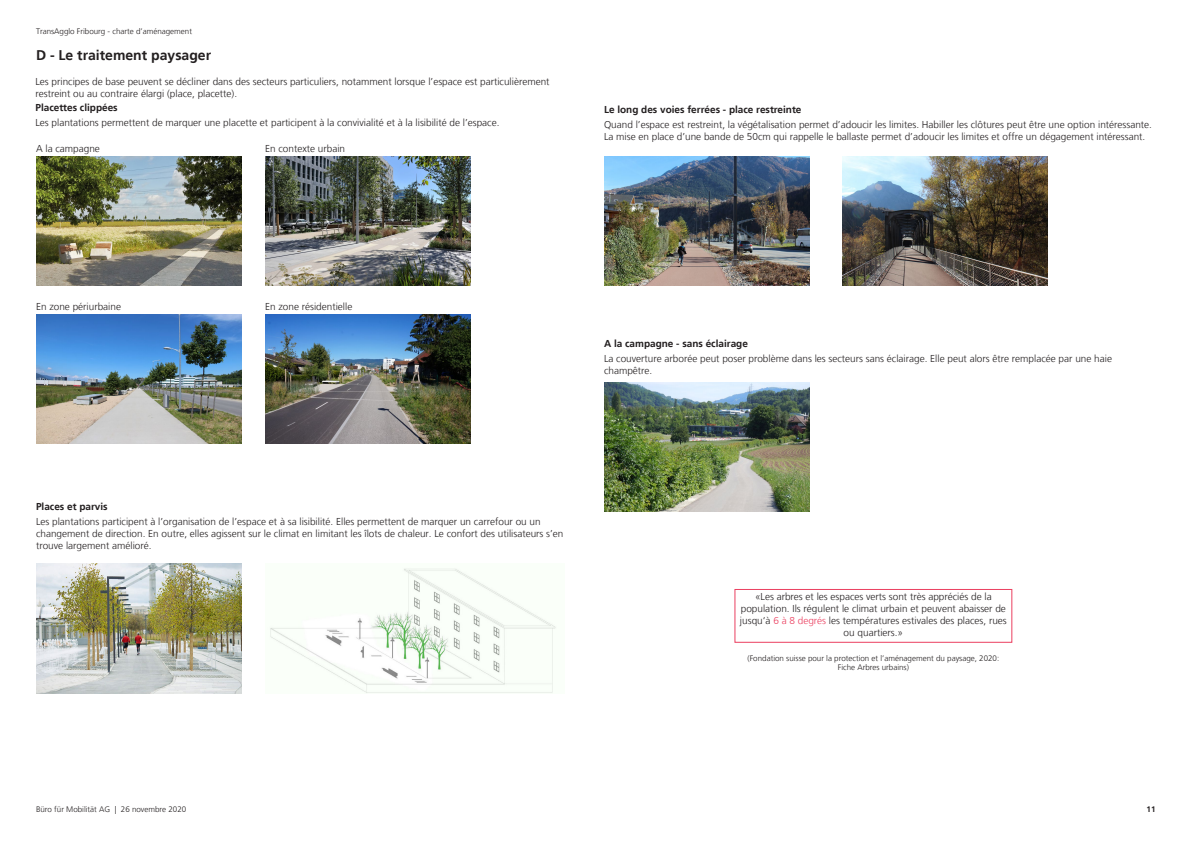
<style>
.page{position:relative;width:1191px;height:842px;background:#fff}
.page>*{position:absolute;margin:0;border:0;box-sizing:border-box;transform-origin:0 0}
.titre_principal{font:700 14px "Frutiger";color:#231f20}
.t1{font:300 10px/12px "Frutiger";color:#231f20}
.t2{font:700 10px "Frutiger";color:#231f20}
.t3{font:300 8px/9.6px "Frutiger";color:#231f20;text-align:center}
.t4{font:700 8px "Frutiger";color:#231f20}
.s1{color:#eb4060}
</style>
<div class="page">
<img style="left:36px;top:156px;width:205px;height:130px">
<img style="left:265px;top:156px;width:205px;height:130px">
<img style="left:36px;top:314px;width:205px;height:130px">
<img style="left:265px;top:314px;width:205px;height:130px">
<img style="left:36px;top:563px;width:205px;height:130px">
<img style="left:270px;top:568px;width:286px;height:125px">
<img style="left:604px;top:156px;width:205px;height:130px">
<img style="left:842px;top:156px;width:205px;height:130px">
<img style="left:604px;top:382px;width:205px;height:130px">
<div style="left:734px;top:589px;width:278px;height:54px;border:1px solid #eb4060"></div>
<p class="t3" style="left:36px;top:27px;width:158px">TransAgglo Fribourg - charte d’aménagement</p>
<p class="titre_principal" style="left:36px;top:47px;width:177px">D - Le traitement paysager</p>
<p class="t1" style="left:35px;top:75px;width:515px">Les principes de base peuvent se décliner dans des secteurs particuliers, notamment lorsque l’espace est particulièrement restreint ou au contraire élargi (place, placette).</p>
<p class="t2" style="left:35px;top:102px;width:84px">Placettes clippées</p>
<p class="t1" style="left:35px;top:117px;width:465px">Les plantations permettent de marquer une placette et participent à la convivialité et à la lisibilité de l’espace.</p>
<p class="t1" style="left:36px;top:143px;width:65px">A la campagne</p>
<p class="t1" style="left:265px;top:143px;width:82px">En contexte urbain</p>
<p class="t2" style="left:604px;top:104px;width:199px">Le long des voies ferrées - place restreinte</p>
<p class="t1" style="left:604px;top:119px;width:549px">Quand l’espace est restreint, la végétalisation permet d’adoucir les limites. Habiller les clôtures peut être une option intéressante.<br>La mise en place d’une bande de 50cm qui rappelle le ballaste permet d’adoucir les limites et offre un dégagement intéressant.</p>
<p class="t1" style="left:36px;top:301px;width:87px">En zone périurbaine</p>
<p class="t1" style="left:265px;top:301px;width:89px">En zone résidentielle</p>
<p class="t2" style="left:604px;top:338px;width:145px">A la campagne - sans éclairage</p>
<p class="t1" style="left:604px;top:353px;width:509px">La couverture arborée peut poser problème dans les secteurs sans éclairage. Elle peut alors être remplacée par une haie champêtre.</p>
<p class="t2" style="left:36px;top:501px;width:73px">Places et parvis</p>
<p class="t1" style="left:36px;top:515px;width:529px">Les plantations participent à l’organisation de l’espace et à sa lisibilité. Elles permettent de marquer un carrefour ou un changement de direction. En outre, elles agissent sur le climat en limitant les îlots de chaleur. Le confort des utilisateurs s’en trouve largement amélioré.</p>
<p class="t1" style="left:740px;top:591px;width:268px;text-align:center">«Les arbres et les espaces verts sont très appréciés de la population. Ils régulent le climat urbain et peuvent abaisser de jusqu‘à <span class="s1">6 à 8 degrés</span> les températures estivales des places, rues ou quartiers.»</p>
<p class="t3" style="left:747px;top:653px;width:253px">(Fondation suisse pour la protection et l’aménagement du paysage, 2020:<br>Fiche Arbres urbains)</p>
<p class="t3" style="left:36px;top:804px;width:152px">Büro für Mobilität AG | 26 novembre 2020</p>
<p class="t4" style="left:1146px;top:804px;width:10px">11</p>
</div>
